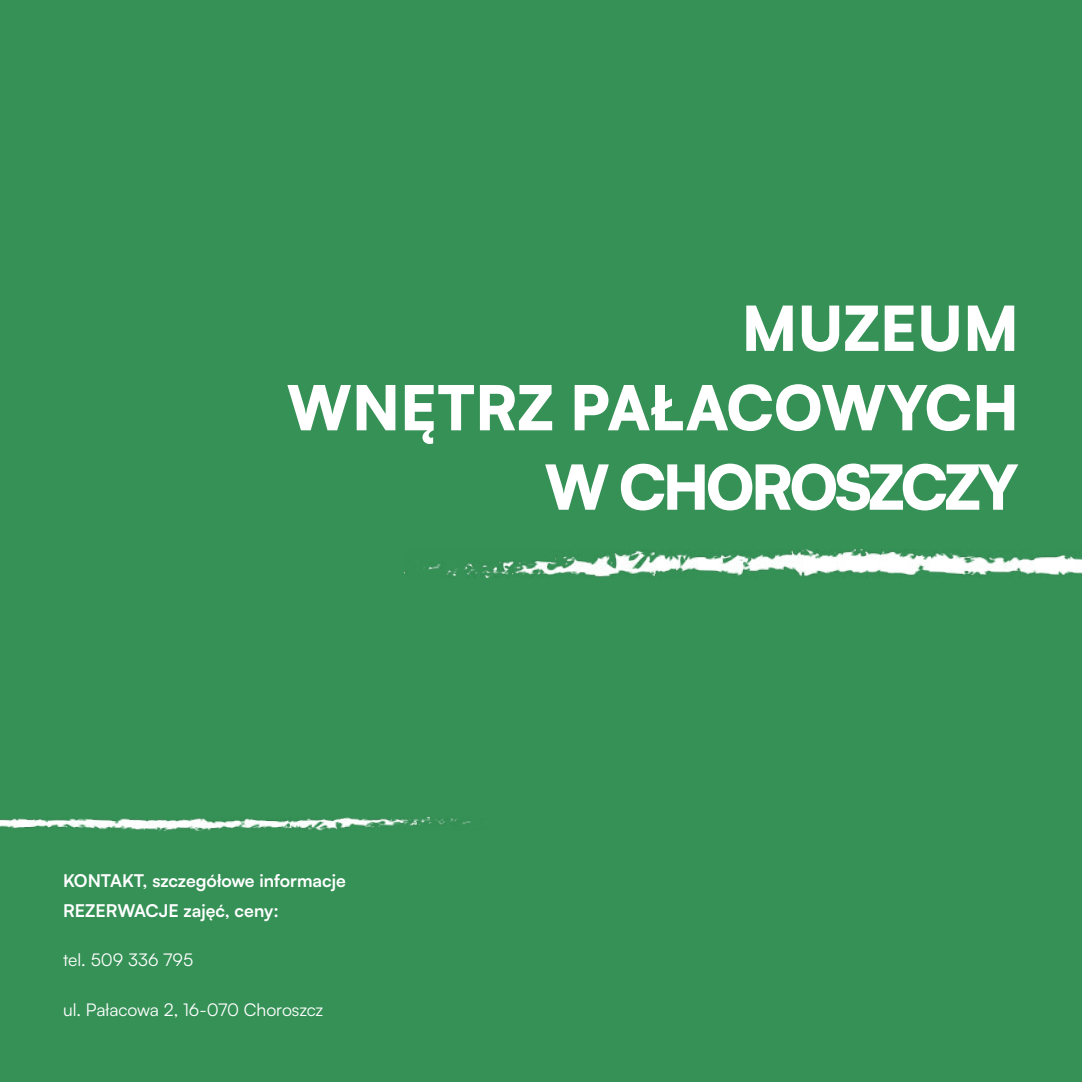
<style>
.page{position:relative;width:1082px;height:1082px;background:#fff}
.page>*{position:absolute;margin:0;border:0;box-sizing:border-box;transform-origin:0 0}
.t1{font:900 61.25px/79.5px "Satoshi";color:#fff;text-align:right}
.t2{font:700 17.5px/29.8px "Satoshi";color:#fff}
.t3{font:17.5px "Satoshi";color:#fff}
</style>
<div class="page">
<div style="left:0;top:0;width:1081px;height:1081px;background:#359156"></div>
<img style="left:404px;top:549px;width:677px;height:28px">
<img style="left:0;top:817px;width:471px;height:13px">
<h1 class="t1" style="left:286px;top:284px;width:734px">MUZEUM<br>WNĘTRZ PAŁACOWYCH<br>W CHOROSZCZY</h1>
<p class="t2" style="left:63px;top:864px;width:284px">KONTAKT, szczegółowe informacje<br>REZERWACJE zajęć, ceny:</p>
<p class="t3" style="left:63px;top:948px;width:132px">tel. 509 336 795</p>
<p class="t3" style="left:63px;top:998px;width:262px">ul. Pałacowa 2, 16-070 Choroszcz</p>
</div>
